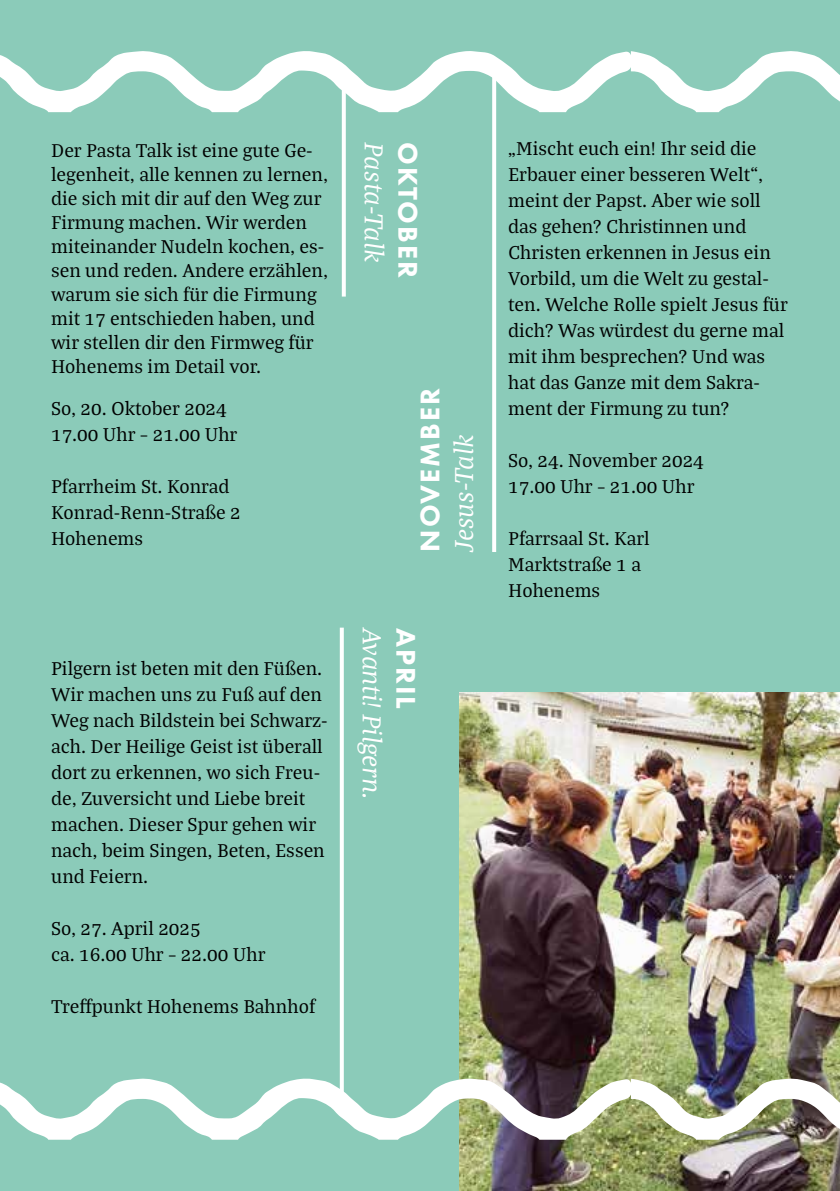
<style>
.page{position:relative;width:840px;height:1191px;background:#fff}
.page>*{position:absolute;margin:0;border:0;box-sizing:border-box;transform-origin:0 0}
.t1{font:italic 28px "Bagatela";color:#fff}
.t2{font:800 28px "Futura PT";letter-spacing:.07em;color:#fff}
.t3{font:20px/26px "Bagatela";color:#000}
</style>
<div class="page">
<div style="left:0;top:0;width:839px;height:1191px;background:#8bcbb9"></div>
<img style="left:459px;top:692px;width:380px;height:499px">
<svg style="left:0;top:51px;width:839px;height:61px"></svg>
<img style="left:0;top:1078px;width:839px;height:61px">
<svg style="left:341px;top:74px;width:4px;height:222px"></svg>
<svg style="left:492px;top:62px;width:4px;height:490px;background:#f9fcfb"></svg>
<svg style="left:339px;top:627px;width:4px;height:482px;background:#e8f4f1"></svg>
<p class="t3" style="left:51px;top:137px;width:278px;line-height:24px">Der Pasta Talk ist eine gute Ge&shy;legenheit, alle kennen zu lernen, die sich mit dir auf den Weg zur<br>Firmung machen. Wir werden miteinander Nudeln kochen, es&shy;sen und reden. Andere erzählen, warum sie sich für die Firmung mit 17 entschieden haben, und wir stellen dir den Firmweg für<br>Hohenems im Detail vor.</p>
<p class="t3" style="left:51px;top:395px;width:188px">So, 20. Oktober 2024<br>17.00 Uhr – 21.00 Uhr</p>
<p class="t3" style="left:51px;top:473px;width:191px">Pfarrheim St. Konrad<br>Konrad-Renn-Straße 2<br>Hohenems</p>
<p class="t3" style="left:51px;top:655px;width:278px">Pilgern ist beten mit den Füßen.<br>Wir machen uns zu Fuß auf den<br>Weg nach Bildstein bei Schwarz&shy;ach. Der Heilige Geist ist überall dort zu erkennen, wo sich Freu&shy;de, Zuversicht und Liebe breit machen. Dieser Spur gehen wir nach, beim Singen, Beten, Essen und Feiern.</p>
<p class="t3" style="left:51px;top:915px;width:216px">So, 27. April 2025<br>ca. 16.00 Uhr – 22.00 Uhr</p>
<p class="t3" style="left:51px;top:993px;width:265px">Treffpunkt Hohenems Bahnhof</p>
<h1 class="t1" style="left:392px;top:142px;width:122px;rotate:90deg">Pasta-Talk</h1>
<h1 class="t2" style="left:425px;top:142px;width:137px;rotate:90deg">OKTOBER</h1>
<h1 class="t2" style="left:412px;top:551px;width:165px;rotate:-90deg">NOVEMBER</h1>
<h1 class="t1" style="left:445px;top:552px;width:118px;rotate:-90deg">Jesus-Talk</h1>
<h1 class="t1" style="left:390px;top:628px;width:173px;rotate:90deg">Avanti! Pilgern.</h1>
<h1 class="t2" style="left:423px;top:628px;width:82px;rotate:90deg">APRIL</h1>
<p class="t3" style="left:508px;top:135px;width:281px">„Mischt euch ein! Ihr seid die<br>Erbauer einer besseren Welt“, meint der Papst. Aber wie soll das gehen? Christinnen und<br>Christen erkennen in Jesus ein<br>Vorbild, um die Welt zu gestal&shy;ten. Welche Rolle spielt Jesus für dich? Was würdest du gerne mal mit ihm besprechen? Und was hat das Ganze mit dem Sakra&shy;ment der Firmung zu tun?</p>
<p class="t3" style="left:508px;top:447px;width:197px">So, 24. November 2024<br>17.00 Uhr – 21.00 Uhr</p>
<p class="t3" style="left:508px;top:525px;width:143px">Pfarrsaal St. Karl<br>Marktstraße 1 a<br>Hohenems</p>
</div>
